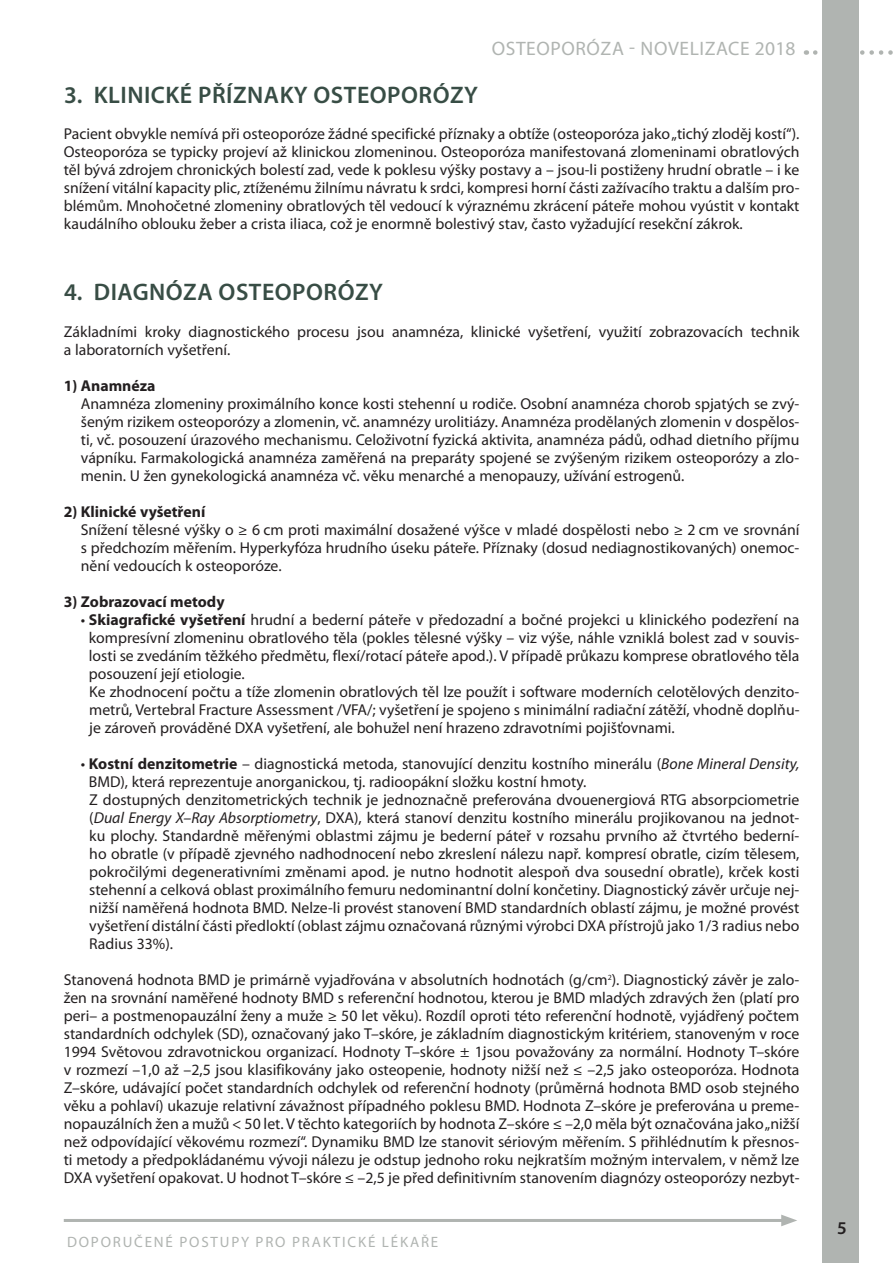
<style>
.page{position:relative;width:893px;height:1263px;background:#fff}
.page>*{position:absolute;margin:0;border:0;box-sizing:border-box;transform-origin:0 0}
.t1{font:600 24px "Myriad Pro";letter-spacing:.02em;color:#384d45}
.t2{font:19.5px "Myriad Pro";letter-spacing:.03em;color:#b0b4b1}
.t3{font:600 18px "Myriad Pro";color:#231f20}
.t4{font:15.75px/18px "Myriad Pro";color:#231f20;text-align:justify}
.t5{font:700 15.75px "Myriad Pro";color:#231f20}
.t6{font:15px "Myriad Pro";letter-spacing:.12em;color:#b0b4b1}
.s1{font-weight:700}
.s2{font-style:italic}
</style>
<div class="page">
<hr style="left:64px;top:1219px;width:723px;height:3px;background:#b0b4b1">
<svg style="left:781px;top:1214px;width:16px;height:12px"></svg>
<svg style="left:815px;top:50px;width:78px;height:5px"></svg>
<div style="left:822px;top:0;width:36px;height:1263px;background:#b0b4b1"></div>
<p class="t2" style="left:492px;top:41px;width:305px">OSTEOPORÓZA - NOVELIZACE 2018</p>
<h1 class="t1" style="left:64px;top:86px;width:415px">3. KLINICKÉ PŘÍZNAKY OSTEOPORÓZY</h1>
<p class="t4" style="left:64px;top:126px;width:737px">Pacient obvykle nemívá při osteoporóze žádné specifické příznaky a obtíže (osteoporóza jako „tichý zloděj kostí“).<br>Osteoporóza se typicky projeví až klinickou zlomeninou. Osteoporóza manifestovaná zlomeninami obratlových těl bývá zdrojem chronických bolestí zad, vede k poklesu výšky postavy a – jsou-li postiženy hrudní obratle – i ke snížení vitální kapacity plic, ztíženému žilnímu návratu k srdci, kompresi horní části zažívacího traktu a dalším pro&shy;blémům. Mnohočetné zlomeniny obratlových těl vedoucí k výraznému zkrácení páteře mohou vyústit v kontakt kaudálního oblouku žeber a crista iliaca, což je enormně bolestivý stav, často vyžadující resekční zákrok.</p>
<h1 class="t1" style="left:64px;top:283px;width:320px">4. DIAGNÓZA OSTEOPORÓZY</h1>
<p class="t4" style="left:64px;top:324px;width:737px">Základními kroky diagnostického procesu jsou anamnéza, klinické vyšetření, využití zobrazovacích technik a laboratorních vyšetření.</p>
<p class="t5" style="left:64px;top:380px;width:93px">1) Anamnéza</p>
<p class="t4" style="left:81px;top:396px;width:720px">Anamnéza zlomeniny proximálního konce kosti stehenní u rodiče. Osobní anamnéza chorob spjatých se zvý&shy;šeným rizikem osteoporózy a zlomenin, vč. anamnézy urolitiázy. Anamnéza prodělaných zlomenin v dospělos&shy;ti, vč. posouzení úrazového mechanismu. Celoživotní fyzická aktivita, anamnéza pádů, odhad dietního příjmu vápníku. Farmakologická anamnéza zaměřená na preparáty spojené se zvýšeným rizikem osteoporózy a zlo&shy;menin. U žen gynekologická anamnéza vč. věku menarché a menopauzy, užívání estrogenů.</p>
<p class="t5" style="left:64px;top:506px;width:143px">2) Klinické vyšetření</p>
<p class="t4" style="left:81px;top:522px;width:720px">Snížení tělesné výšky o ≥ 6 cm proti maximální dosažené výšce v mladé dospělosti nebo ≥ 2 cm ve srovnání s předchozím měřením. Hyperkyfóza hrudního úseku páteře. Příznaky (dosud nediagnostikovaných) onemoc&shy;nění vedoucích k osteoporóze.</p>
<p class="t5" style="left:64px;top:596px;width:162px">3) Zobrazovací metody</p>
<p class="t4" style="left:89px;top:612px;width:712px;text-align:left;text-indent:-8px">• <span class="s1">Skiagrafické vyšetření</span> hrudní a bederní páteře v předozadní a bočné projekci u klinického podezření na kompresívní zlomeninu obratlového těla (pokles tělesné výšky – viz výše, náhle vzniklá bolest zad v souvis&shy;losti se zvedáním těžkého předmětu, flexí/rotací páteře apod.). V případě průkazu komprese obratlového těla posouzení její etiologie.<br>Ke zhodnocení počtu a tíže zlomenin obratlových těl lze použít i software moderních celotělových denzito&shy;metrů, Vertebral Fracture Assessment /VFA/; vyšetření je spojeno s minimální radiační zátěží, vhodně doplňu&shy;je zároveň prováděné DXA vyšetření, ale bohužel není hrazeno zdravotními pojišťovnami.</p>
<p class="t4" style="left:89px;top:756px;width:712px;text-align:left;text-indent:-8px">• <span class="s1">Kostní denzitometrie</span> – diagnostická metoda, stanovující denzitu kostního minerálu (<span class="s2">Bone Mineral Density, </span>BMD), která reprezentuje anorganickou, tj. radioopákní složku kostní hmoty.<br>Z dostupných denzitometrických technik je jednoznačně preferována dvouenergiová RTG absorpciometrie (<span class="s2">Dual Energy X–Ray Absorptiometry</span>, DXA), která stanoví denzitu kostního minerálu projikovanou na jednot&shy;ku plochy. Standardně měřenými oblastmi zájmu je bederní páteř v rozsahu prvního až čtvrtého bederní&shy;ho obratle (v případě zjevného nadhodnocení nebo zkreslení nálezu např. kompresí obratle, cizím tělesem, pokročilými degenerativními změnami apod. je nutno hodnotit alespoň dva sousední obratle), krček kosti stehenní a celková oblast proximálního femuru nedominantní dolní končetiny. Diagnostický závěr určuje nej&shy;nižší naměřená hodnota BMD. Nelze-li provést stanovení BMD standardních oblastí zájmu, je možné provést vyšetření distální části předloktí (oblast zájmu označovaná různými výrobci DXA přístrojů jako 1/3 radius nebo Radius 33%).</p>
<p class="t4" style="left:64px;top:972px;width:737px">Stanovená hodnota BMD je primárně vyjadřována v absolutních hodnotách (g/cm<sup>2</sup>). Diagnostický závěr je zalo&shy;žen na srovnání naměřené hodnoty BMD s referenční hodnotou, kterou je BMD mladých zdravých žen (platí pro peri– a postmenopauzální ženy a muže ≥ 50 let věku). Rozdíl oproti této referenční hodnotě, vyjádřený počtem standardních odchylek (SD), označovaný jako T–skóre, je základním diagnostickým kritériem, stanoveným v roce 1994 Světovou zdravotnickou organizací. Hodnoty T–skóre ± 1jsou považovány za normální. Hodnoty T–skóre v rozmezí –1,0 až –2,5 jsou klasifikovány jako osteopenie, hodnoty nižší než ≤ –2,5 jako osteoporóza. Hodnota Z–skóre, udávající počet standardních odchylek od referenční hodnoty (průměrná hodnota BMD osob stejného věku a pohlaví) ukazuje relativní závažnost případného poklesu BMD. Hodnota Z–skóre je preferována u preme&shy;nopauzálních žen a mužů &lt; 50 let. V těchto kategoriích by hodnota Z–skóre ≤ –2,0 měla být označována jako „nižší než odpovídající věkovému rozmezí“. Dynamiku BMD lze stanovit sériovým měřením. S přihlédnutím k přesnos&shy;ti metody a předpokládanému vývoji nálezu je odstup jednoho roku nejkratším možným intervalem, v němž lze DXA vyšetření opakovat. U hodnot T–skóre ≤ –2,5 je před definitivním stanovením diagnózy osteoporózy nezbyt-</p>
<p class="t6" style="left:67px;top:1236px;width:373px">DOPORUČENÉ POSTUPY PRO PRAKTICKÉ LÉKAŘE</p>
<p class="t3" style="left:837px;top:1221px;width:11px">5</p>
</div>
